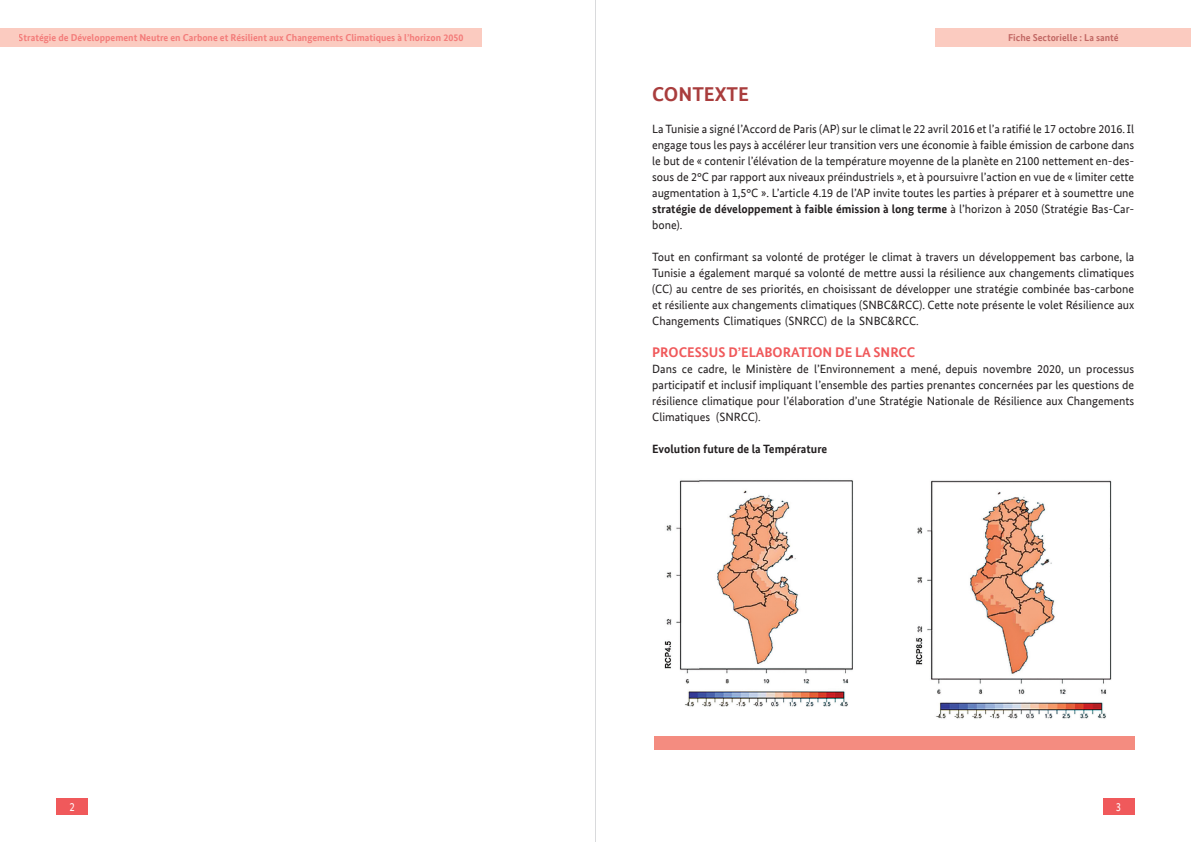
<style>
.page{position:relative;width:1191px;height:842px;background:#fff}
.page>*{position:absolute;margin:0;border:0;box-sizing:border-box;transform-origin:0 0}
.t1{font:700 20px "Bundes Sans Office T";color:#a93d3d}
.t2{font:700 14px "Bundes Sans Office T";color:#f0595b}
.t3{font:12px/16px "Bundes Sans Office T";color:#231f20;text-align:justify}
.t4{font:700 12px "Bundes Sans Office T";color:#231f20}
.t5{font:12px "Bundes Sans Office";color:#fff;scale:.9 1}
.t6{font:700 10px "Bundes Sans Office T";color:#f0595b}
.t7{font:700 10px "Bundes Sans Office T";color:#a93d3d}
.s1{font-weight:700}
</style>
<div class="page">
<div style="left:0;top:28px;width:482px;height:19px;background:#fbcbc0"></div>
<div style="left:935px;top:28px;width:256px;height:19px;background:#fbcbc0"></div>
<hr style="left:595px;top:0;width:1px;height:842px;background:#d9dadc">
<div style="left:57px;top:799px;width:31px;height:16px;background:#f0595b"></div>
<div style="left:1103px;top:799px;width:31px;height:16px;background:#f0595b"></div>
<div style="left:654px;top:736px;width:480px;height:13px;background:#f48c80"></div>
<img style="left:664px;top:480px;width:189px;height:227px">
<img style="left:916px;top:480px;width:196px;height:239px">
<p class="t6" style="left:19px;top:32px;width:446px">Stratégie de Développement Neutre en Carbone et Résilient aux Changements Climatiques à l’horizon 2050</p>
<p class="t7" style="left:1008px;top:32px;width:112px">Fiche Sectorielle : La santé</p>
<p class="t1" style="left:652px;top:82px;width:98px">CONTEXTE</p>
<p class="t3" style="left:652px;top:120px;width:483px">La Tunisie a signé l’Accord de Paris (AP) sur le climat le 22 avril 2016 et l’a ratifié le 17 octobre 2016. Il</p>
<p class="t3" style="left:652px;top:136px;width:483px">engage tous les pays à accélérer leur transition vers une économie à faible émission de carbone dans le but de « contenir l’élévation de la température moyenne de la planète en 2100 nettement en-des&shy;sous de 2°C par rapport aux niveaux préindustriels », et à poursuivre l’action en vue de « limiter cette augmentation à 1,5°C ». L’article 4.19 de l’AP invite toutes les parties à préparer et à soumettre une <span class="s1">stratégie de développement à faible émission à long terme</span> à l’horizon à 2050 (Stratégie Bas-Car&shy;bone).</p>
<p class="t3" style="left:652px;top:248px;width:483px">Tout en confirmant sa volonté de protéger le climat à travers un développement bas carbone, la Tunisie a également marqué sa volonté de mettre aussi la résilience aux changements climatiques (CC) au centre de ses priorités, en choisissant de développer une stratégie combinée bas-carbone et résiliente aux changements climatiques (SNBC&amp;RCC). Cette note présente le volet Résilience aux Changements Climatiques (SNRCC) de la SNBC&amp;RCC.</p>
<p class="t2" style="left:652px;top:344px;width:265px">PROCESSUS D’ELABORATION DE LA SNRCC</p>
<p class="t3" style="left:652px;top:360px;width:483px">Dans ce cadre, le Ministère de l’Environnement a mené, depuis novembre 2020, un processus participatif et inclusif impliquant l’ensemble des parties prenantes concernées par les questions de résilience climatique pour l’élaboration d’une Stratégie Nationale de Résilience aux Changements Climatiques (SNRCC).</p>
<p class="t4" style="left:652px;top:441px;width:177px">Evolution future de la Température</p>
<p class="t5" style="left:70px;top:800px;width:8px">2</p>
<p class="t5" style="left:1116px;top:800px;width:8px">3</p>
</div>
